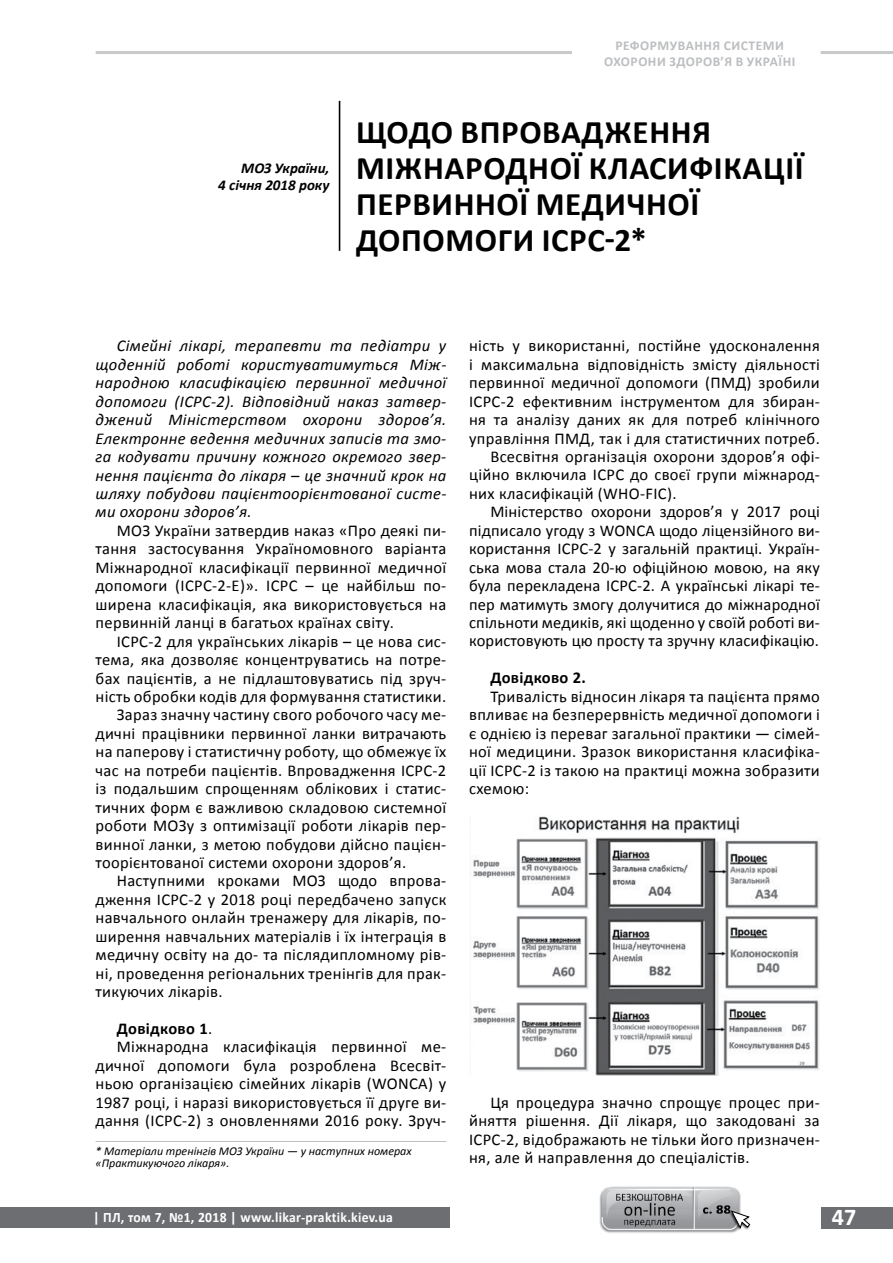
<style>
.page{position:relative;width:893px;height:1263px;background:#fff}
.page>*{position:absolute;margin:0;border:0;box-sizing:border-box;transform-origin:0 0}
.t1{font:700 33px/36px "Calibri";letter-spacing:.02em;color:#000}
.t2{font:700 24.15px "Calibri";color:#fff}
.t3{font:16.5px/18.5px "Calibri";letter-spacing:.02em;color:#000;text-align:justify}
.t4{font:italic 16.5px/18.5px "Calibri";letter-spacing:.02em;color:#000;text-align:justify}
.t5{font:700 16.5px "Calibri";letter-spacing:.02em;color:#000}
.t6{font:italic 700 15px/16.5px "Calibri";color:#000;text-align:right}
.t7{font:700 14.4px "Calibri";letter-spacing:.02em;color:#fff;scale:.95 1}
.t8{font:700 13.5px/16.2px "Calibri";letter-spacing:.04em;color:#bcbec0;text-align:center}
.t9{font:italic 12px/12px "Calibri";color:#000}
.s1{font-weight:400}
</style>
<div class="page">
<div style="left:0;top:1207px;width:450px;height:20px;background:#6d6e71"></div>
<div style="left:821px;top:1207px;width:72px;height:21px;background:#6d6e71"></div>
<img style="left:599px;top:1186px;width:142px;height:47px">
<div style="left:729px;top:1210px;width:22px;height:20px;background:#000;opacity:.75"></div>
<svg style="left:731px;top:1210px;width:19px;height:18px"></svg>
<hr style="left:96px;top:51px;width:476px;height:3px;background:#939598">
<hr style="left:821px;top:51px;width:72px;height:3px;background:#939598">
<hr style="left:339px;top:101px;width:1px;height:150px;background:#000">
<hr style="left:96px;top:1141px;width:350px;height:1px;background:#000">
<img style="left:470px;top:816px;width:349px;height:259px">
<p class="t6" style="left:218px;top:160px;width:113px">МОЗ України,<br>4 січня 2018 року</p>
<p class="t8" style="left:604px;top:37px;width:193px">РЕФОРМУВАННЯ СИСТЕМИ<br>ОХОРОНИ ЗДОРОВ’Я В УКРАЇНІ</p>
<h1 class="t1" style="left:356px;top:114px;width:449px">ЩОДО ВПРОВАДЖЕННЯ<br>МІЖНАРОДНОЇ КЛАСИФІКАЦІЇ<br>ПЕРВИННОЇ МЕДИЧНОЇ<br>ДОПОМОГИ ІСРС-2*</h1>
<p class="t4" style="left:96px;top:336px;width:352px;text-indent:21px">Сімейні лікарі, терапевти та педіатри у щоденній роботі користуватимуться Між&shy;народною класифікацією первинної медичної допомоги (ІСРС-2). Відповідний наказ затвер&shy;джений Міністерством охорони здоров’я.<br>Електронне ведення медичних записів та змо&shy;га кодувати причину кожного окремого звер&shy;нення пацієнта до лікаря – це значний крок на шляху побудови пацієнтоорієнтованої систе&shy;ми охорони здоров’я.</p>
<p class="t3" style="left:96px;top:521px;width:352px;text-indent:21px">МОЗ України затвердив наказ «Про деякі пи&shy;тання застосування Україномовного варіанта Міжнародної класифікації первинної медичної допомоги (ICPC-2-E)». ІСРС – це найбільш по&shy;ширена класифікація, яка використовується на первинній ланці в багатьох країнах світу.</p>
<p class="t3" style="left:117px;top:632px;width:331px">ІСРС-2 для українських лікарів – це нова сис-</p>
<p class="t3" style="left:96px;top:650px;width:352px">тема, яка дозволяє концентруватись на потре-</p>
<p class="t3" style="left:96px;top:669px;width:352px">бах пацієнтів, а не підлаштовуватись під зруч-</p>
<p class="t3" style="left:96px;top:687px;width:352px">ність обробки кодів для формування статистики.</p>
<p class="t3" style="left:117px;top:706px;width:331px">Зараз значну частину свого робочого часу ме-</p>
<p class="t3" style="left:96px;top:724px;width:352px">дичні працівники первинної ланки витрачають</p>
<p class="t3" style="left:96px;top:743px;width:352px">на паперову і статистичну роботу, що обмежує їх</p>
<p class="t3" style="left:96px;top:761px;width:352px">час на потреби пацієнтів. Впровадження ІСРС-2</p>
<p class="t3" style="left:96px;top:779px;width:352px">із подальшим спрощенням облікових і статис-</p>
<p class="t3" style="left:96px;top:798px;width:352px">тичних форм є важливою складовою системної</p>
<p class="t3" style="left:96px;top:816px;width:352px">роботи МОЗу з оптимізації роботи лікарів пер-</p>
<p class="t3" style="left:96px;top:835px;width:352px">винної ланки, з метою побудови дійсно пацієн-</p>
<p class="t3" style="left:96px;top:853px;width:312px">тоорієнтованої системи охорони здоров’я.</p>
<p class="t3" style="left:117px;top:872px;width:331px">Наступними кроками МОЗ щодо впрова-</p>
<p class="t3" style="left:96px;top:890px;width:352px">дження ICPC-2 у 2018 році передбачено запуск</p>
<p class="t3" style="left:96px;top:909px;width:352px">навчального онлайн тренажеру для лікарів, по-</p>
<p class="t3" style="left:96px;top:927px;width:352px">ширення навчальних матеріалів і їх інтеграція в</p>
<p class="t3" style="left:96px;top:945px;width:352px">медичну освіту на до- та післядипломному рів-</p>
<p class="t3" style="left:96px;top:964px;width:352px">ні, проведення регіональних тренінгів для прак-</p>
<p class="t3" style="left:96px;top:982px;width:129px">тикуючих лікарів.</p>
<p class="t5" style="left:117px;top:1018px;width:97px">Довідково 1<span class="s1">.</span></p>
<p class="t3" style="left:117px;top:1038px;width:331px">Міжнародна класифікація первинної ме-</p>
<p class="t3" style="left:96px;top:1056px;width:352px">дичної допомоги була розроблена Всесвіт-</p>
<p class="t3" style="left:96px;top:1075px;width:352px">ньою організацією сімейних лікарів (WONCA) у</p>
<p class="t3" style="left:96px;top:1093px;width:352px">1987 році, і наразі використовується її друге ви-</p>
<p class="t3" style="left:96px;top:1112px;width:352px">дання (ІСРС-2) з оновленнями 2016 року. Зруч-</p>
<p class="t9" style="left:96px;top:1145px;width:318px">* Матеріали тренінгів МОЗ України — у наступних номерах «Практикуючого лікаря».</p>
<p class="t3" style="left:469px;top:337px;width:352px">ність у використанні, постійне удосконалення</p>
<p class="t3" style="left:469px;top:355px;width:352px">і максимальна відповідність змісту діяльності</p>
<p class="t3" style="left:469px;top:373px;width:352px">первинної медичної допомоги (ПМД) зробили</p>
<p class="t3" style="left:469px;top:392px;width:352px">ІСРС-2 ефективним інструментом для збиран-</p>
<p class="t3" style="left:469px;top:410px;width:352px">ня та аналізу даних як для потреб клінічного</p>
<p class="t3" style="left:469px;top:429px;width:352px">управління ПМД, так і для статистичних потреб.</p>
<p class="t3" style="left:490px;top:447px;width:331px">Всесвітня організація охорони здоров’я офі-</p>
<p class="t3" style="left:469px;top:466px;width:352px">ційно включила ІСРС до своєї групи міжнарод-</p>
<p class="t3" style="left:469px;top:484px;width:209px">них класифікацій (WHO-FIC).</p>
<p class="t3" style="left:490px;top:503px;width:331px">Міністерство охорони здоров’я у 2017 році</p>
<p class="t3" style="left:469px;top:521px;width:352px">підписало угоду з WONCA щодо ліцензійного ви-</p>
<p class="t3" style="left:469px;top:540px;width:352px">користання ІСРС-2 у загальній практиці. Україн-</p>
<p class="t3" style="left:469px;top:558px;width:352px">ська мова стала 20-ю офіційною мовою, на яку</p>
<p class="t3" style="left:469px;top:576px;width:352px">була перекладена ІСРС-2. А українські лікарі те-</p>
<p class="t3" style="left:469px;top:595px;width:352px">пер матимуть змогу долучитися до міжнародної</p>
<p class="t3" style="left:469px;top:613px;width:352px">спільноти медиків, які щоденно у своїй роботі ви-</p>
<p class="t3" style="left:469px;top:632px;width:351px">користовують цю просту та зручну класифікацію.</p>
<p class="t5" style="left:490px;top:667px;width:97px">Довідково 2.</p>
<p class="t3" style="left:469px;top:687px;width:352px;text-indent:21px">Тривалість відносин лікаря та пацієнта прямо впливає на безперервність медичної допомоги і є однією із переваг загальної практики — сімей&shy;ної медицини. Зразок використання класифіка&shy;ції ICPC-2 із такою на практиці можна зобразити схемою:</p>
<p class="t3" style="left:469px;top:1093px;width:352px;text-indent:21px">Ця процедура значно спрощує процес при&shy;йняття рішення. Дії лікаря, що закодовані за ICPC-2, відображають не тільки його призначен&shy;ня, але й направлення до спеціалістів.</p>
<p class="t7" style="left:93px;top:1208px;width:317px">| ПЛ, том 7, №1, 2018 | www.likar-praktik.kiev.ua</p>
<h2 class="t2" style="left:832px;top:1202px;width:26px">47</h2>
</div>
